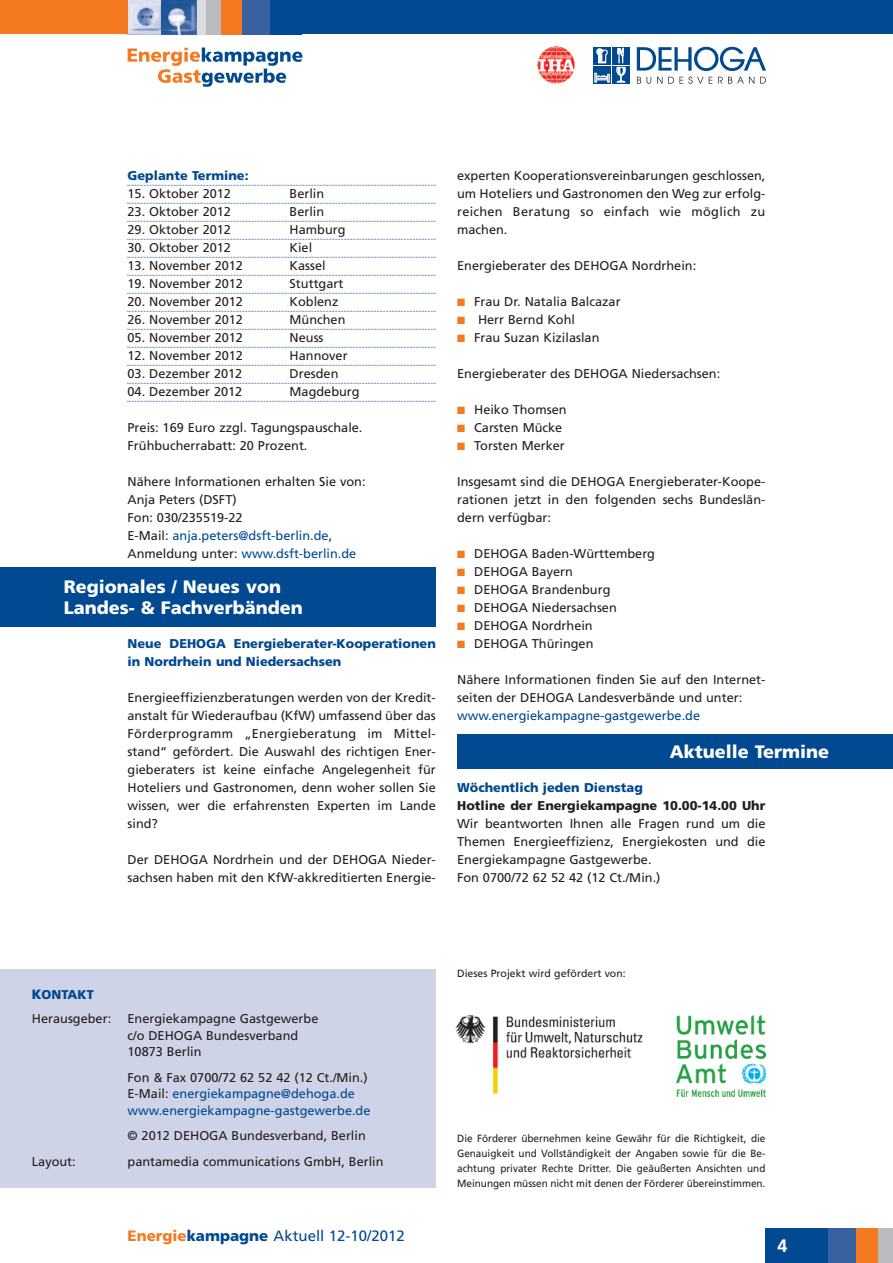
<style>
.page{position:relative;width:893px;height:1263px;background:#fff}
.page>*{position:absolute;margin:0;border:0;box-sizing:border-box;transform-origin:0 0}
.t1{font:900 18px/21px "Frutiger";color:#fff}
.t2{font:700 18px "Frutiger";color:#fff}
.t3{font:15px "Frutiger";color:#014990}
.t4{font:12.75px/18px "Frutiger";color:#231f20}
.t5{font:12.75px/16.5px "Frutiger";color:#014990}
.t6{font:900 12.75px/18px "Frutiger";color:#014990}
.t7{font:900 12.75px "Frutiger";color:#231f20}
.t8{font:10.5px/15px "Frutiger";color:#231f20;text-align:justify;scale:.95 1}
.t9{font:10.5px "Frutiger";color:#231f20}
.s1{color:#014990}
.s2{color:#f47921}
.s3{font-weight:900;font-size:13.5px;color:#014990}
.s4{font-weight:900;color:#014990}
.s5{color:#231f20}
.s6{font-weight:900;color:#f47921}
.s7{font-weight:900}
</style>
<div class="page">
<div style="left:593px;top:47px;width:18px;height:18px;background:#014990"></div>
<div style="left:612px;top:47px;width:18px;height:18px;background:#014990"></div>
<div style="left:593px;top:66px;width:18px;height:18px;background:#014990"></div>
<svg style="left:594px;top:73px;width:16px;height:10px"></svg>
<div style="left:612px;top:66px;width:18px;height:18px;background:#014990"></div>
<svg style="left:596px;top:48px;width:12px;height:16px"></svg>
<svg style="left:616px;top:48px;width:10px;height:35px"></svg>
<svg style="left:637px;top:47px;width:129px;height:24px"></svg>
<svg style="left:637px;top:77px;width:4px;height:7px"></svg>
<svg style="left:647px;top:77px;width:4px;height:7px"></svg>
<svg style="left:657px;top:77px;width:5px;height:7px"></svg>
<svg style="left:668px;top:77px;width:44px;height:7px"></svg>
<svg style="left:718px;top:77px;width:36px;height:7px"></svg>
<svg style="left:760px;top:77px;width:6px;height:7px"></svg>
<img style="left:537px;top:46px;width:38px;height:38px">
<img style="left:128px;top:0;width:34px;height:34px">
<img style="left:162px;top:0;width:35px;height:34px">
<div style="left:202px;top:0;width:99px;height:34px;background:#014990"></div>
<div style="left:197px;top:0;width:10px;height:34px;background:#d9dddf"></div>
<div style="left:206px;top:0;width:15px;height:34px;background:#babbbe"></div>
<div style="left:221px;top:0;width:22px;height:34px;background:#f47921"></div>
<div style="left:242px;top:0;width:28px;height:34px;background:#3961a1"></div>
<svg style="left:128px;top:48px;width:174px;height:39px"></svg>
<svg style="left:128px;top:185px;width:308px;height:1px"></svg>
<svg style="left:128px;top:203px;width:308px;height:1px"></svg>
<svg style="left:128px;top:221px;width:308px;height:1px"></svg>
<svg style="left:128px;top:239px;width:308px;height:1px"></svg>
<svg style="left:128px;top:257px;width:308px;height:1px"></svg>
<svg style="left:128px;top:275px;width:308px;height:1px"></svg>
<svg style="left:128px;top:293px;width:308px;height:1px"></svg>
<svg style="left:128px;top:311px;width:308px;height:1px"></svg>
<svg style="left:128px;top:329px;width:308px;height:1px"></svg>
<svg style="left:128px;top:347px;width:308px;height:1px"></svg>
<svg style="left:128px;top:365px;width:308px;height:1px"></svg>
<svg style="left:128px;top:383px;width:308px;height:1px"></svg>
<svg style="left:128px;top:401px;width:308px;height:1px"></svg>
<div style="left:0;top:0;width:128px;height:34px;background:#f47921"></div>
<div style="left:300px;top:0;width:593px;height:34px;background:#014990"></div>
<div style="left:797px;top:1229px;width:96px;height:34px;background:#014990"></div>
<hr style="left:892px;top:1229px;width:1px;height:34px;background:#d9dddf">
<div style="left:878px;top:1229px;width:14px;height:34px;background:#babbbe"></div>
<div style="left:856px;top:1229px;width:22px;height:34px;background:#f47921"></div>
<div style="left:829px;top:1229px;width:27px;height:34px;background:#3961a1"></div>
<div style="left:765px;top:1229px;width:34px;height:34px;background:#014990"></div>
<div style="left:0;top:969px;width:436px;height:219px;background:#ced3e7"></div>
<img style="left:676px;top:1015px;width:90px;height:81px">
<img style="left:455px;top:1015px;width:188px;height:79px">
<div style="left:0;top:567px;width:436px;height:60px;background:#014990"></div>
<div style="left:457px;top:734px;width:436px;height:34px;background:#014990"></div>
<p class="t6" style="left:128px;top:167px;width:122px">Geplante Termine:</p>
<p class="t4" style="left:128px;top:185px;width:105px">15. Oktober 2012</p>
<p class="t4" style="left:290px;top:185px;width:36px">Berlin</p>
<p class="t4" style="left:128px;top:203px;width:105px">23. Oktober 2012</p>
<p class="t4" style="left:290px;top:203px;width:36px">Berlin</p>
<p class="t4" style="left:128px;top:221px;width:105px">29. Oktober 2012</p>
<p class="t4" style="left:290px;top:221px;width:57px">Hamburg</p>
<p class="t4" style="left:128px;top:239px;width:105px">30. Oktober 2012</p>
<p class="t4" style="left:290px;top:239px;width:24px">Kiel</p>
<p class="t4" style="left:128px;top:257px;width:117px">13. November 2012</p>
<p class="t4" style="left:290px;top:257px;width:38px">Kassel</p>
<p class="t4" style="left:128px;top:275px;width:117px">19. November 2012</p>
<p class="t4" style="left:290px;top:275px;width:55px">Stuttgart</p>
<p class="t4" style="left:128px;top:293px;width:117px">20. November 2012</p>
<p class="t4" style="left:290px;top:293px;width:50px">Koblenz</p>
<p class="t4" style="left:128px;top:311px;width:117px">26. November 2012</p>
<p class="t4" style="left:290px;top:311px;width:57px">München</p>
<p class="t4" style="left:128px;top:329px;width:117px">05. November 2012</p>
<p class="t4" style="left:290px;top:329px;width:35px">Neuss</p>
<p class="t4" style="left:128px;top:347px;width:117px">12. November 2012</p>
<p class="t4" style="left:290px;top:347px;width:60px">Hannover</p>
<p class="t4" style="left:128px;top:365px;width:116px">03. Dezember 2012</p>
<p class="t4" style="left:290px;top:365px;width:50px">Dresden</p>
<p class="t4" style="left:128px;top:383px;width:116px">04. Dezember 2012</p>
<p class="t4" style="left:290px;top:383px;width:72px">Magdeburg</p>
<p class="t4" style="left:128px;top:419px;width:236px">Preis: 169 Euro zzgl. Tagungspauschale.<br>Frühbucherrabatt: 20 Prozent.</p>
<p class="t4" style="left:128px;top:473px;width:240px">Nähere Informationen erhalten Sie von:<br>Anja Peters (DSFT)<br>Fon: 030/235519-22<br>E-Mail: <span class="s1">anja.peters@dsft-berlin.de</span>,<br>Anmeldung unter: <span class="s1">www.dsft-berlin.de</span></p>
<h1 class="t1" style="left:64px;top:577px;width:241px">Regionales / Neues von<br>Landes- &amp; Fachverbänden</h1>
<p class="t6" style="left:128px;top:635px;width:310px">Neue DEHOGA Energieberater-Kooperationen in Nordrhein und Niedersachsen</p>
<p class="t4" style="left:128px;top:689px;width:310px;text-align:justify">Energieeffizienzberatungen werden von der Kredit&shy;anstalt für Wiederaufbau (KfW) umfassend über das Förderprogramm „Energieberatung im Mittel&shy;stand“ gefördert. Die Auswahl des richtigen Ener&shy;gieberaters ist keine einfache Angelegenheit für Hoteliers und Gastronomen, denn woher sollen Sie wissen, wer die erfahrensten Experten im Lande sind?</p>
<p class="t4" style="left:128px;top:851px;width:310px">Der DEHOGA Nordrhein und der DEHOGA Nieder&shy;sachsen haben mit den KfW-akkreditierten Energie-</p>
<p class="t4" style="left:457px;top:167px;width:310px;text-align:justify">experten Kooperationsvereinbarungen geschlossen, um Hoteliers und Gastronomen den Weg zur erfolg&shy;reichen Beratung so einfach wie möglich zu machen.</p>
<p class="t4" style="left:457px;top:257px;width:241px">Energieberater des DEHOGA Nordrhein:</p>
<p class="t4" style="left:457px;top:293px;width:165px"><span class="s2">■</span> Frau Dr. Natalia Balcazar</p>
<p class="t4" style="left:457px;top:311px;width:119px"><span class="s2">■</span> Herr Bernd Kohl</p>
<p class="t4" style="left:457px;top:329px;width:144px"><span class="s2">■</span> Frau Suzan Kizilaslan</p>
<p class="t4" style="left:457px;top:365px;width:265px">Energieberater des DEHOGA Niedersachsen:</p>
<p class="t4" style="left:457px;top:401px;width:111px"><span class="s2">■</span> Heiko Thomsen</p>
<p class="t4" style="left:457px;top:419px;width:107px"><span class="s2">■</span> Carsten Mücke</p>
<p class="t4" style="left:457px;top:437px;width:109px"><span class="s2">■</span> Torsten Merker</p>
<p class="t4" style="left:457px;top:473px;width:310px;text-align:justify">Insgesamt sind die DEHOGA Energieberater-Koope&shy;rationen jetzt in den folgenden sechs Bundeslän&shy;dern verfügbar:</p>
<p class="t4" style="left:457px;top:545px;width:199px"><span class="s2">■</span> DEHOGA Baden-Württemberg</p>
<p class="t4" style="left:457px;top:563px;width:117px"><span class="s2">■</span> DEHOGA Bayern</p>
<p class="t4" style="left:457px;top:581px;width:155px"><span class="s2">■</span> DEHOGA Brandenburg</p>
<p class="t4" style="left:457px;top:599px;width:161px"><span class="s2">■</span> DEHOGA Niedersachsen</p>
<p class="t4" style="left:457px;top:617px;width:137px"><span class="s2">■</span> DEHOGA Nordrhein</p>
<p class="t4" style="left:457px;top:635px;width:138px"><span class="s2">■</span> DEHOGA Thüringen</p>
<p class="t4" style="left:457px;top:671px;width:310px">Nähere Informationen finden Sie auf den Internet&shy;seiten der DEHOGA Landesverbände und unter:</p>
<p class="t5" style="left:457px;top:708px;width:244px">www.energiekampagne-gastgewerbe.de</p>
<h1 class="t1" style="left:670px;top:742px;width:161px">Aktuelle Termine</h1>
<p class="t6" style="left:457px;top:779px;width:187px">Wöchentlich jeden Dienstag</p>
<p class="t7" style="left:457px;top:800px;width:310px">Hotline der Energiekampagne 10.00-14.00 Uhr</p>
<p class="t4" style="left:457px;top:815px;width:310px">Wir beantworten Ihnen alle Fragen rund um die Themen Energieeffizienz, Energiekosten und die Energiekampagne Gastgewerbe.<br>Fon 0700/72 62 52 42 (12 Ct./Min.)</p>
<p class="t4" style="left:32px;top:984px;width:81px;line-height:24px"><span class="s3">K</span><span class="s4">ONTAKT<br></span>Herausgeber:</p>
<p class="t4" style="left:128px;top:1011px;width:192px;line-height:16.5px">Energiekampagne Gastgewerbe c/o DEHOGA Bundesverband<br>10873 Berlin</p>
<p class="t5" style="left:128px;top:1070px;width:244px"><span class="s5">Fon &amp; Fax 0700/72 62 52 42 (12 Ct./Min.)<br>E-Mail:</span> energiekampagne@dehoga.de www.energiekampagne-gastgewerbe.de</p>
<p class="t4" style="left:128px;top:1128px;width:240px">© 2012 DEHOGA Bundesverband, Berlin</p>
<p class="t4" style="left:32px;top:1153px;width:45px">Layout:</p>
<p class="t4" style="left:128px;top:1153px;width:258px">pantamedia communications GmbH, Berlin</p>
<p class="t3" style="left:128px;top:1229px;width:279px"><span class="s6">Energie</span><span class="s7">kampagne</span> Aktuell 12-10/2012</p>
<p class="t9" style="left:457px;top:969px;width:170px">Dieses Projekt wird gefördert von:</p>
<p class="t8" style="left:457px;top:1132px;width:326px">Die Förderer übernehmen keine Gewähr für die Richtigkeit, die Genauigkeit und Vollständigkeit der Angaben sowie für die Be&shy;achtung privater Rechte Dritter. Die geäußerten Ansichten und Meinungen müssen nicht mit denen der Förderer übereinstimmen.</p>
<h1 class="t2" style="left:777px;top:1238px;width:12px">4</h1>
</div>
